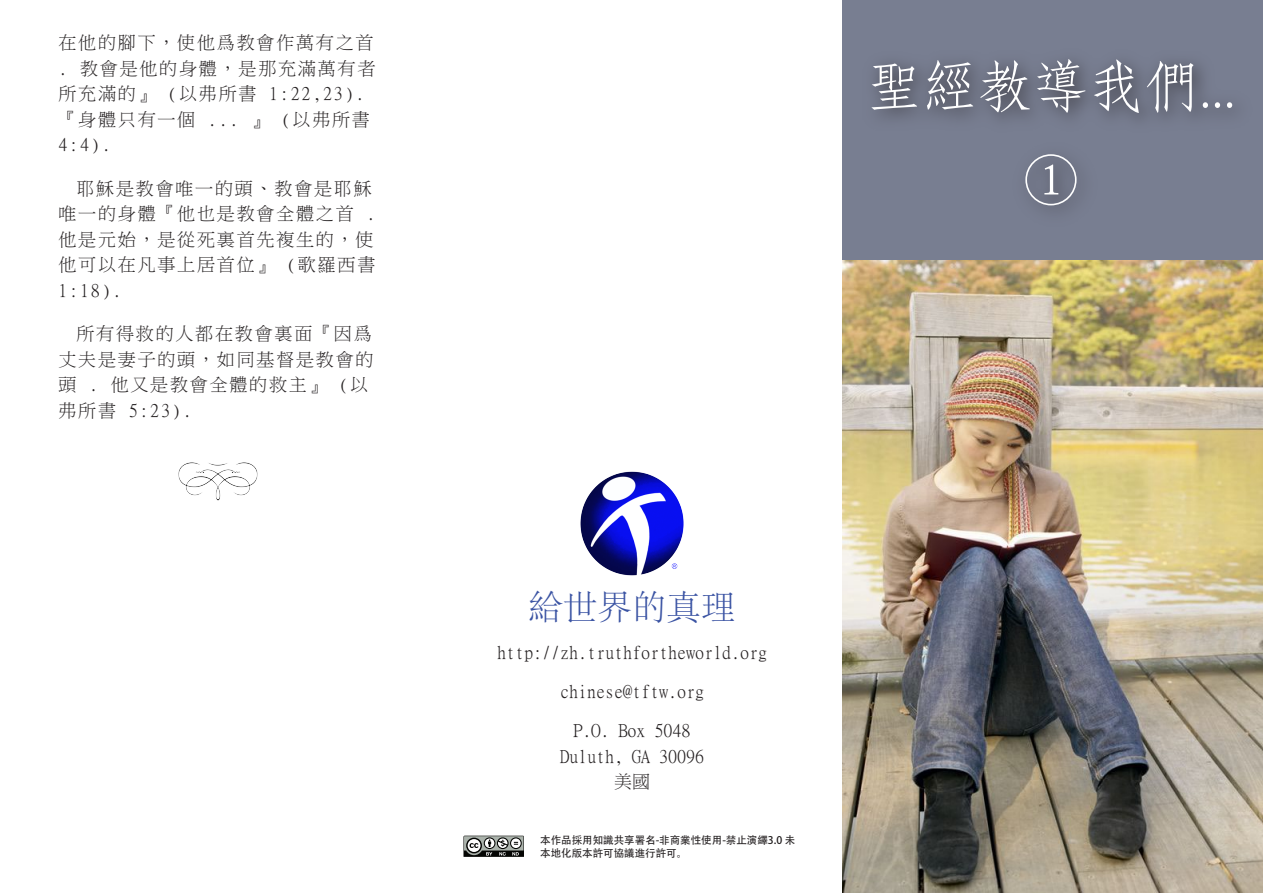
<style>
.page{position:relative;width:1263px;height:893px;background:#fff}
.page>*{position:absolute;margin:0;border:0;box-sizing:border-box;transform-origin:0 0}
.t1{font:55.5px/93.6px "Adobe Fangsong Std";color:#fff;text-align:center}
.t2{font:300 34.5px "Adobe Song Std";color:#3a53a3}
.tractText{font:18px/25.5px "Ming Li U";letter-spacing:.1em;color:#231f20}
.tractText-2{font:18px "Ming Li U";color:#231f20}
.t3{font:10.5px/12.6px "Adobe Heiti Std";color:#231f20}
</style>
<div class="page">
<img style="left:580px;top:471px;width:104px;height:105px">
<svg style="left:463px;top:836px;width:61px;height:21px"></svg>
<img style="left:842px;top:260px;width:421px;height:633px">
<div style="left:842px;top:0;width:421px;height:260px;background:#787e91"></div>
<img style="left:178px;top:462px;width:80px;height:38px">
<p class="tractText" style="left:58px;top:30px;width:318px">在他的腳下，使他爲教會作萬有之首. 教會是他的身體，是那充滿萬有者所充滿的』 (以弗所書 1:22,23).『身體只有一個 ... 』 (以弗所書<br>4:4).</p>
<p class="tractText" style="left:58px;top:176px;width:318px;text-indent:18px">耶穌是教會唯一的頭、教會是耶穌唯一的身體『他也是教會全體之首 .他是元始，是從死裏首先複生的，使他可以在凡事上居首位』 (歌羅西書<br>1:18).</p>
<p class="tractText" style="left:58px;top:321px;width:317px;text-indent:18px">所有得救的人都在教會裏面『因爲丈夫是妻子的頭，如同基督是教會的頭 . 他又是教會全體的救主』 (以弗所書 5:23).</p>
<p class="t1" style="left:866px;top:41px;width:371px">聖經教導我們...<br>①</p>
<p class="t2" style="left:529px;top:588px;width:208px">給世界的真理</p>
<p class="tractText-2" style="left:497px;top:644px;width:271px">http://zh.truthfortheworld.org</p>
<p class="tractText-2" style="left:560px;top:683px;width:145px">chinese@tftw.org</p>
<p class="tractText" style="left:574px;top:718px;width:118px">P.O. Box 5048</p>
<p class="tractText-2" style="left:560px;top:747px;width:145px">Duluth, GA 30096</p>
<p class="tractText" style="left:614px;top:769px;width:37px">美國</p>
<p class="t3" style="left:540px;top:834px;width:256px">本作品採用知識共享署名-非商業性使用-禁止演繹3.0 未本地化版本許可協議進行許可。</p>
</div>
